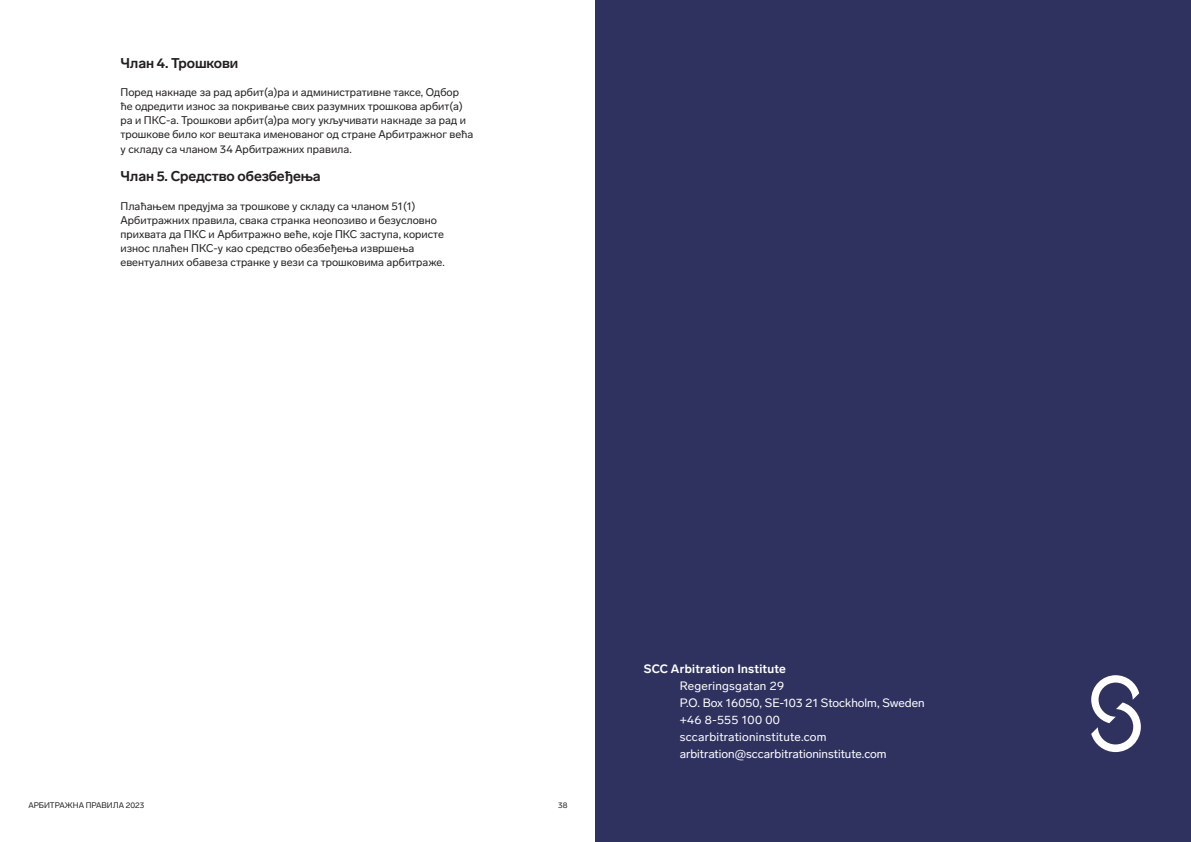
<style>
.page{position:relative;width:1191px;height:842px;background:#fff}
.page>*{position:absolute;margin:0;border:0;box-sizing:border-box;transform-origin:0 0}
.t1{font:700 14px "Lab Grotesque";letter-spacing:-.01em;color:#231f20}
.t2{font:12px "Lab Grotesque";color:#fff}
.t3{font:12px "Lab Grotesque";letter-spacing:.02em;color:#fff}
.t4{font:700 12px "Lab Grotesque";letter-spacing:.02em;color:#fff}
.t5{font:12px "Lab Grotesque";letter-spacing:.025em;color:#fff}
.t6{font:11px/14.1px "Lab Grotesque";color:#231f20}
.t7{font:8px "Lab Grotesque";color:#231f20}
</style>
<div class="page">
<div style="left:595px;top:0;width:596px;height:842px;background:#2f325f"></div>
<svg style="left:1091px;top:675px;width:49px;height:77px"></svg>
<p class="t1" style="left:120px;top:53px;width:119px">Члан 4. Трошкови</p>
<p class="t6" style="left:120px;top:85px;width:354px">Поред накнаде за рад арбит(а)ра и административне таксе, Одбор ће одредити износ за покривање свих разумних трошкова арбит(а) ра и ПКС-а. Трошкови арбит(а)ра могу укључивати накнаде за рад и трошкове било ког вештака именованог од стране Арбитражног већа у складу са чланом 34 Арбитражних правила.</p>
<p class="t1" style="left:120px;top:167px;width:202px">Члан 5. Средство обезбеђења</p>
<p class="t6" style="left:120px;top:198px;width:326px">Плаћањем предујма за трошкове у складу са чланом 51(1)<br>Арбитражних правила, свака странка неопозиво и безусловно прихвата да ПКС и Арбитражно веће, које ПКС заступа, користе износ плаћен ПКС-у као средство обезбеђења извршења евентуалних обавеза странке у вези са трошковима арбитраже.</p>
<p class="t7" style="left:28px;top:800px;width:117px">АРБИТРАЖНА ПРАВИЛА 2023</p>
<p class="t7" style="left:558px;top:800px;width:11px">38</p>
<p class="t4" style="left:643px;top:661px;width:144px">SCC Arbitration Institute</p>
<p class="t3" style="left:679px;top:678px;width:106px">Regeringsgatan 29</p>
<p class="t2" style="left:679px;top:695px;width:246px">P.O. Box 16050, SE-103 21 Stockholm, Sweden</p>
<p class="t5" style="left:679px;top:712px;width:102px">+46 8-555 100 00</p>
<p class="t3" style="left:679px;top:729px;width:148px">sccarbitrationinstitute.com</p>
<p class="t2" style="left:679px;top:746px;width:208px">arbitration@sccarbitrationinstitute.com</p>
</div>
